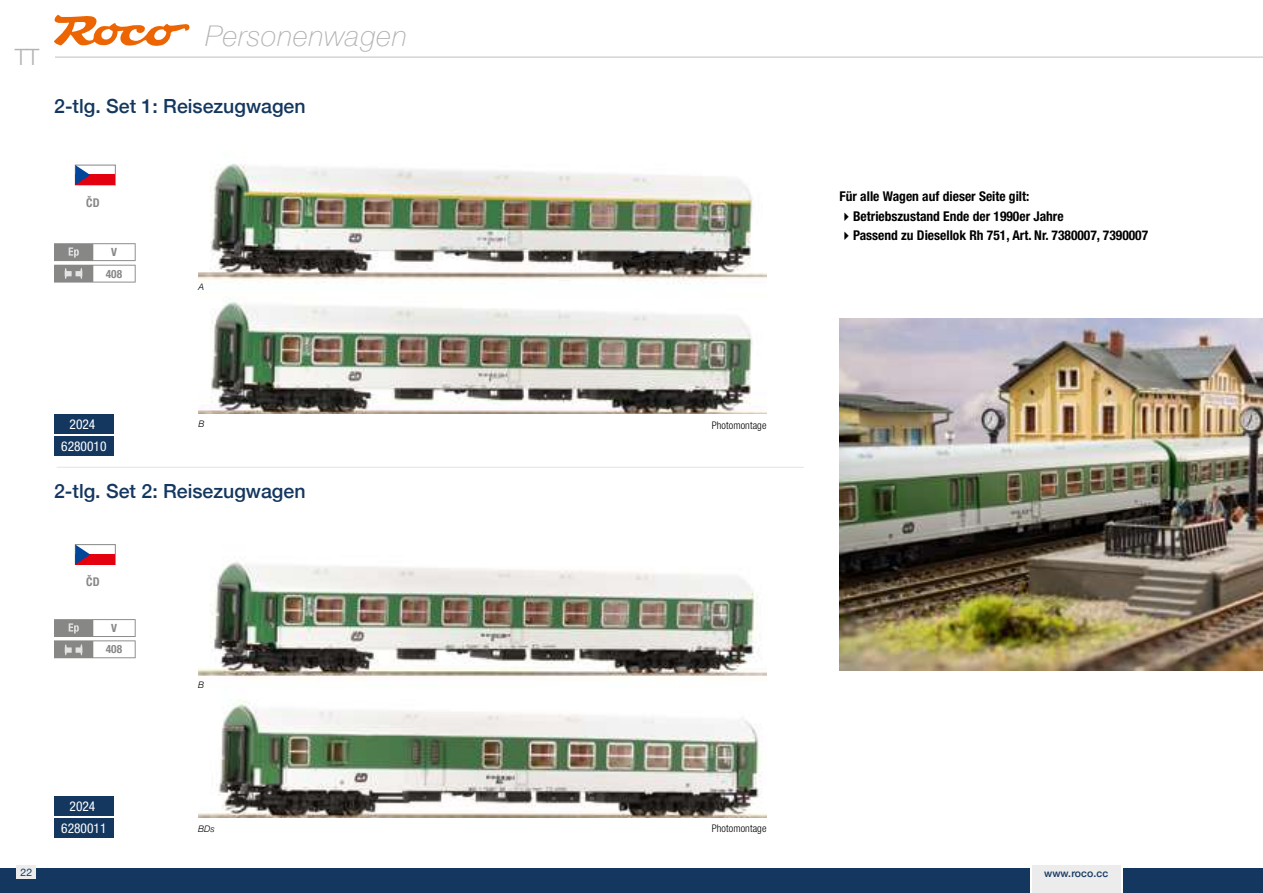
<style>
.page{position:relative;width:1263px;height:893px;background:#fff}
.page>*{position:absolute;margin:0;border:0;box-sizing:border-box;transform-origin:0 0}
.t1{font:italic 100 28.5px "Helvetica Neue";letter-spacing:.03em;color:#b1b2b3}
.t2{font:300 22.5px "Helvetica Neue";color:#b1b2b3}
.t3{font:500 19.5px "Helvetica Neue";color:#14375f}
.t4{font:700 condensed 13.5px "Helvetica Neue LT Std";color:#000}
.t5{font:condensed 13.5px "Helvetica Neue LT Std";color:#fff}
.t6{font:700 condensed 12px "Helvetica Neue";color:#878786}
.t7{font:700 condensed 11.4px/21.6px "Helvetica Neue LT Std";color:#878786;text-align:center}
.t8{font:300 condensed 10.5px "Helvetica Neue LT Std";letter-spacing:.01em;color:#000}
.t9{font:500 10.5px "Helvetica Neue";letter-spacing:.01em;color:#14375f}
.t10{font:10.5px "Helvetica Neue";color:#14375f}
.t11{font:italic 300 9px "Helvetica Neue";color:#000}
</style>
<div class="page">
<hr style="left:0;top:57px;width:1263px;height:1px;background:#bdbebe">
<svg style="left:54px;top:15px;width:136px;height:31px"></svg>
<div style="left:1032px;top:865px;width:89px;height:28px;background:#ececed"></div>
<div style="left:0;top:868px;width:1030px;height:25px;background:#14375f"></div>
<div style="left:1124px;top:868px;width:139px;height:25px;background:#14375f"></div>
<div style="left:17px;top:865px;width:19px;height:14px;background:#ececed"></div>
<div style="left:0;top:44px;width:54px;height:33px;background:#fff"></div>
<div style="left:54px;top:819px;width:60px;height:19px;background:#14375f"></div>
<svg style="left:54px;top:619px;width:82px;height:39px"></svg>
<hr style="left:57px;top:467px;width:747px;height:1px;background:#e3e3e3">
<svg style="left:54px;top:243px;width:82px;height:40px"></svg>
<div style="left:54px;top:436px;width:60px;height:19px;background:#14375f"></div>
<div style="left:54px;top:414px;width:60px;height:19px;background:#14375f"></div>
<div style="left:54px;top:796px;width:60px;height:19px;background:#14375f"></div>
<img style="left:198px;top:164px;width:568px;height:249px">
<img style="left:198px;top:561px;width:568px;height:256px">
<div style="left:75px;top:165px;width:40px;height:20px;background:#fff;border:1px solid #878786"></div>
<div style="left:75px;top:175px;width:40px;height:10px;background:#e3000f"></div>
<svg style="left:75px;top:165px;width:15px;height:20px"></svg>
<div style="left:75px;top:554px;width:40px;height:10px;background:#e3000f"></div>
<svg style="left:75px;top:545px;width:15px;height:19px"></svg>
<img style="left:839px;top:319px;width:424px;height:351px">
<h2 class="t2" style="left:15px;top:39px;width:26px">TT</h2>
<h1 class="t1" style="left:206px;top:14px;width:203px">Personenwagen</h1>
<h3 class="t3" style="left:54px;top:90px;width:253px">2-tlg. Set 1: Reisezugwagen</h3>
<p class="t6" style="left:86px;top:192px;width:15px">ČD</p>
<p class="t7" style="left:106px;top:241px;width:18px">V<br>408</p>
<p class="t11" style="left:198px;top:280px;width:7px">A</p>
<p class="t5" style="left:70px;top:416px;width:27px">2024</p>
<p class="t5" style="left:61px;top:438px;width:47px">6280010</p>
<p class="t11" style="left:198px;top:417px;width:8px">B</p>
<h3 class="t3" style="left:54px;top:476px;width:253px">2-tlg. Set 2: Reisezugwagen</h3>
<p class="t6" style="left:86px;top:572px;width:15px">ČD</p>
<p class="t7" style="left:111px;top:617px;width:7px">V</p>
<p class="t7" style="left:106px;top:638px;width:18px">408</p>
<p class="t5" style="left:70px;top:798px;width:27px">2024</p>
<p class="t5" style="left:61px;top:821px;width:47px">6280011</p>
<p class="t11" style="left:198px;top:678px;width:8px">B</p>
<p class="t11" style="left:198px;top:821px;width:18px">BDs</p>
<p class="t8" style="left:712px;top:419px;width:56px">Photomontage</p>
<p class="t4" style="left:839px;top:188px;width:191px">Für alle Wagen auf dieser Seite gilt:</p>
<p class="t4" style="left:839px;top:208px;width:226px">✔Betriebszustand Ende der 1990er Jahre</p>
<p class="t4" style="left:839px;top:227px;width:310px">✔Passend zu Diesellok Rh 751, Art. Nr. 7380007, 7390007</p>
<p class="t8" style="left:712px;top:823px;width:56px">Photomontage</p>
<p class="t10" style="left:21px;top:865px;width:13px">22</p>
<p class="t9" style="left:1044px;top:864px;width:66px">www.roco.cc</p>
</div>
